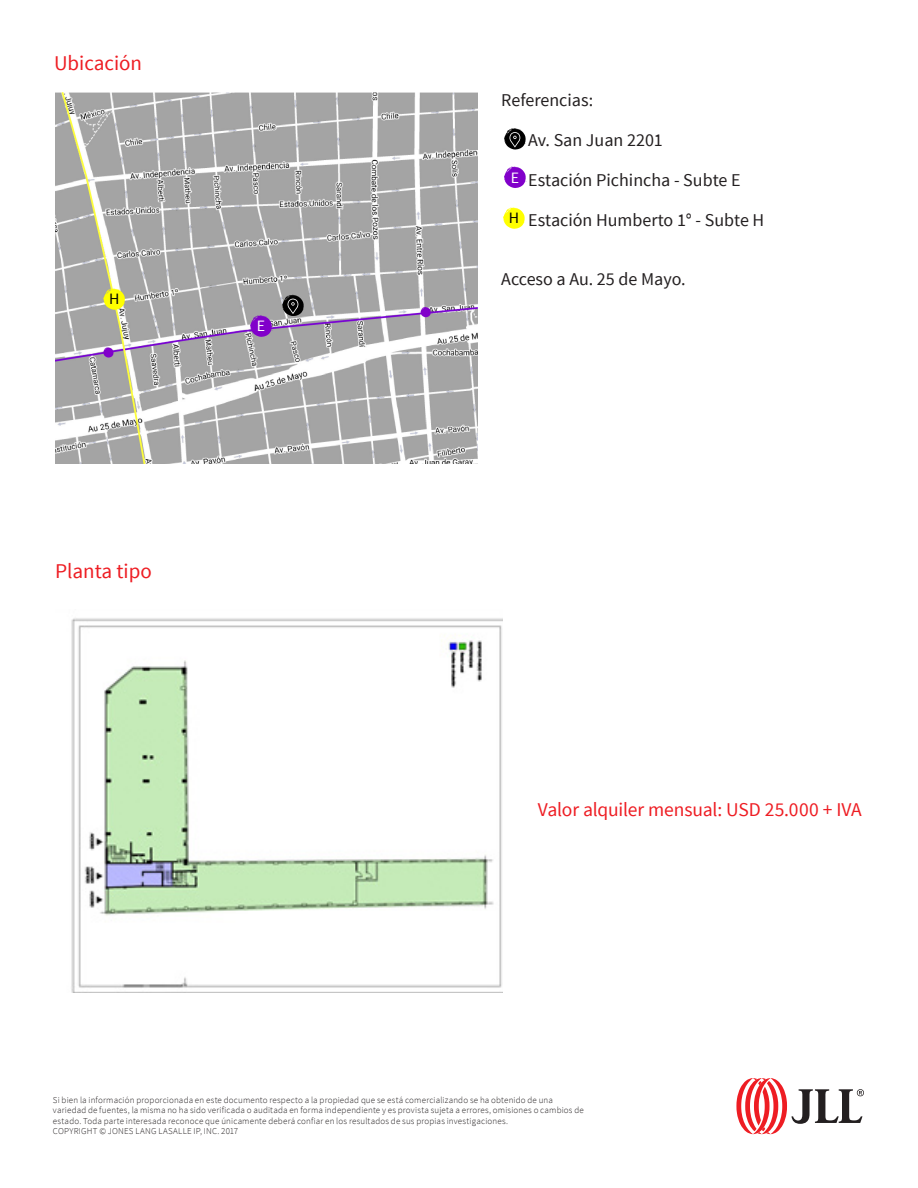
<style>
.page{position:relative;width:918px;height:1188px;background:#fff}
.page>*{position:absolute;margin:0;border:0;box-sizing:border-box;transform-origin:0 0}
.Sub_Head_-_Red{font:21px "Source Sans Pro";color:#ee1d23}
.Disclaimer{font:19.5px "Source Sans Pro";letter-spacing:-.01em;color:#ee1d23}
.Sub_Head_-_Red-2{font:18px "Source Sans Pro";color:#231f20}
.t1{font:15.9px "Source Sans Pro";color:#000}
.t2{font:15.9px "Source Sans Pro";color:#fff}
.Disclaimer-2{font:300 9px/10.5px "Source Sans Pro";letter-spacing:.02em;color:#231f20}
</style>
<div class="page">
<svg style="left:736px;top:1078px;width:128px;height:56px"></svg>
<img style="left:71px;top:618px;width:431px;height:375px">
<img style="left:55px;top:93px;width:423px;height:370px">
<svg style="left:503px;top:208px;width:22px;height:21px"></svg>
<svg style="left:282px;top:295px;width:21px;height:21px"></svg>
<svg style="left:250px;top:315px;width:22px;height:22px"></svg>
<svg style="left:104px;top:289px;width:21px;height:21px"></svg>
<svg style="left:504px;top:167px;width:22px;height:21px"></svg>
<svg style="left:504px;top:128px;width:21px;height:21px"></svg>
<p class="Sub_Head_-_Red" style="left:54px;top:50px;width:90px">Ubicación</p>
<p class="t1" style="left:109px;top:289px;width:12px">H</p>
<p class="Sub_Head_-_Red" style="left:55px;top:558px;width:98px">Planta tipo</p>
<p class="t2" style="left:257px;top:316px;width:10px">E</p>
<p class="Sub_Head_-_Red-2" style="left:501px;top:89px;width:93px">Referencias:</p>
<p class="Sub_Head_-_Red-2" style="left:528px;top:129px;width:136px">Av. San Juan 2201</p>
<p class="Sub_Head_-_Red-2" style="left:528px;top:169px;width:214px">Estación Pichincha - Subte E</p>
<p class="Sub_Head_-_Red-2" style="left:528px;top:209px;width:238px">Estación Humberto 1° - Subte H</p>
<p class="t2" style="left:511px;top:167px;width:10px">E</p>
<p class="t1" style="left:509px;top:208px;width:12px">H</p>
<p class="Sub_Head_-_Red-2" style="left:501px;top:268px;width:186px">Acceso a Au. 25 de Mayo.</p>
<p class="Disclaimer" style="left:538px;top:797px;width:325px">Valor alquiler mensual: USD 25.000 + IVA</p>
<p class="Disclaimer-2" style="left:53px;top:1094px;width:532px">Si bien la información proporcionada en este documento respecto a la propiedad que se está comercializando se ha obtenido de una variedad de fuentes, la misma no ha sido verificada o auditada en forma independiente y es provista sujeta a errores, omisiones o cambios de estado. Toda parte interesada reconoce que únicamente deberá confiar en los resultados de sus propias investigaciones.</p>
<p class="Disclaimer-2" style="left:53px;top:1126px;width:187px">COPYRIGHT © JONES LANG LASALLE IP, INC. 2017</p>
</div>
